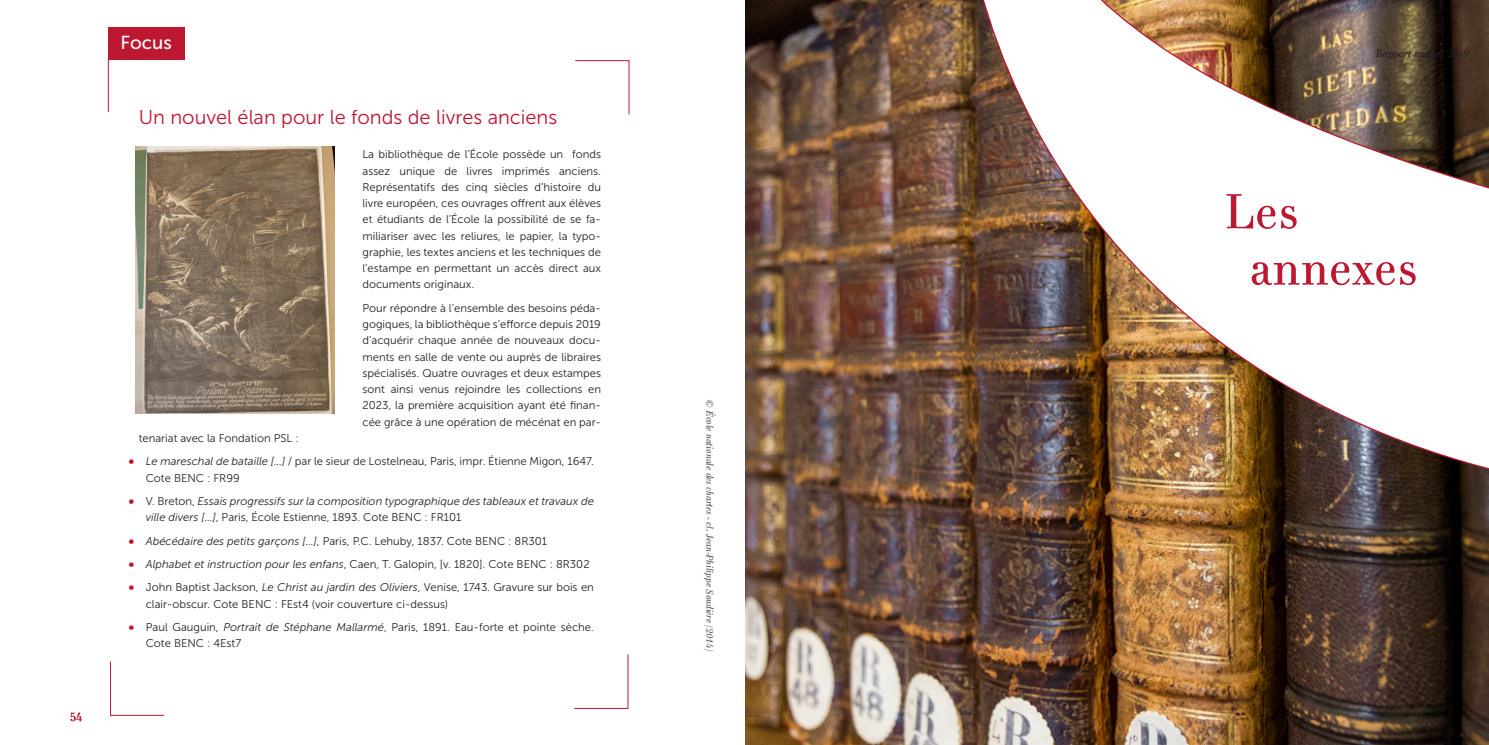
<style>
.page{position:relative;width:1489px;height:745px;background:#fff}
.page>*{position:absolute;margin:0;border:0;box-sizing:border-box;transform-origin:0 0}
.t1{font:50px "Carta Nova Texte";color:#bd1832}
.Titre_focus{font:20px "Museo Sans 300";color:#bd1832}
.Rubrique__Focus{font:18.75px "Museo Sans 500";color:#fff}
.t2{font:12.5px "Carta Nova Texte";color:#bd1832}
.Texte_focus{font:11.25px/16.2px "Museo Sans 300";color:#231f20}
.t3{font:italic 11.25px/16.2px "Museo Sans 300";color:#231f20}
.t4{font:italic 11.25px "Carta Nova Texte";color:#231f20}
.Légende_photo{font:italic 10px "Carta Nova Texte";color:#535355}
.s1{font-family:"Carta Nova Texte";font-size:10px;color:#bd1832}
.s2{font-style:italic}
.s3{font-family:"Carta Nova Texte";font-style:normal;font-size:10px;color:#bd1832}
.s4{font-style:normal}
</style>
<div class="page">
<img style="left:745px;top:0;width:743px;height:744px">
<img style="left:903px;top:0;width:585px;height:572px">
<hr style="left:108px;top:58px;width:1px;height:54px;background:#bd1832">
<hr style="left:110px;top:661px;width:1px;height:54px;background:#bd1832">
<hr style="left:110px;top:714px;width:54px;height:1px;background:#bd1832">
<div style="left:108px;top:27px;width:76px;height:33px;background:#bd1832"></div>
<hr style="left:574px;top:707px;width:54px;height:1px;background:#bd1832">
<hr style="left:627px;top:654px;width:1px;height:54px;background:#bd1832">
<hr style="left:628px;top:60px;width:1px;height:54px;background:#bd1832">
<hr style="left:575px;top:60px;width:54px;height:1px;background:#bd1832">
<img style="left:135px;top:147px;width:200px;height:266px">
<p class="t2" style="left:70px;top:709px;width:14px">54</p>
<p class="Rubrique__Focus" style="left:120px;top:32px;width:53px">Focus</p>
<p class="Titre_focus" style="left:139px;top:106px;width:420px">Un nouvel élan pour le fonds de livres anciens</p>
<p class="Texte_focus" style="left:362px;top:146px;width:240px;text-align:justify">La bibliothèque de l’École possède un fonds assez unique de livres imprimés anciens.<br>Représentatifs des cinq siècles d’histoire du livre européen, ces ouvrages offrent aux élèves et étudiants de l’École la possibilité de se fa&shy;miliariser avec les reliures, le papier, la typo&shy;graphie, les textes anciens et les techniques de l’estampe en permettant un accès direct aux documents originaux.</p>
<p class="Texte_focus" style="left:362px;top:299px;width:240px;text-align:justify">Pour répondre à l’ensemble des besoins péda&shy;gogiques, la bibliothèque s’efforce depuis 2019 d’acquérir chaque année de nouveaux docu&shy;ments en salle de vente ou auprès de libraires spécialisés. Quatre ouvrages et deux estampes sont ainsi venus rejoindre les collections en 2023, la première acquisition ayant été finan&shy;cée grâce à une opération de mécénat en par-</p>
<p class="Texte_focus" style="left:139px;top:429px;width:161px">tenariat avec la Fondation PSL :</p>
<p class="Texte_focus" style="left:146px;top:453px;width:449px;text-indent:-18px"><span class="s1">•</span> <span class="s2">Le mareschal de bataille […]</span> / par le sieur de Lostelneau, Paris, impr. Étienne Migon, 1647.<br>Cote BENC : FR99</p>
<p class="t3" style="left:146px;top:492px;width:449px;text-indent:-18px"><span class="s3">•</span> <span class="s4">V. Breton,</span> Essais progressifs sur la composition typographique des tableaux et travaux de ville divers […]<span class="s4">, Paris, École Estienne, 1893. Cote BENC : FR101</span></p>
<p class="Texte_focus" style="left:128px;top:532px;width:420px"><span class="s1">•</span> <span class="s2">Abécédaire des petits garçons […]</span>, Paris, P.C. Lehuby, 1837. Cote BENC : 8R301</p>
<p class="Texte_focus" style="left:128px;top:555px;width:463px"><span class="s1">•</span> <span class="s2">Alphabet et instruction pour les enfans</span>, Caen, T. Galopin, [v. 1820]. Cote BENC : 8R302</p>
<p class="Texte_focus" style="left:146px;top:579px;width:449px;text-indent:-18px"><span class="s1">•</span> John Baptist Jackson, <span class="s2">Le Christ au jardin des Oliviers</span>, Venise, 1743. Gravure sur bois en clair-obscur. Cote BENC : FEst4 (voir couverture ci-dessus)</p>
<p class="Texte_focus" style="left:146px;top:618px;width:449px;text-indent:-18px"><span class="s1">•</span> Paul Gauguin, <span class="s2">Portrait de Stéphane Mallarmé</span>, Paris, 1891. Eau-forte et pointe sèche.<br>Cote BENC : 4Est7</p>
<p class="Légende_photo" style="left:716px;top:399px;width:254px;rotate:90deg">© École nationale des chartes - cl. Jean-Philippe Soudière (2014)</p>
<p class="t4" style="left:1375px;top:46px;width:95px">Rapport annuel 2019</p>
<p class="t1" style="left:1223px;top:181px;width:77px">Les</p>
<p class="t1" style="left:1249px;top:237px;width:170px">annexes</p>
</div>
